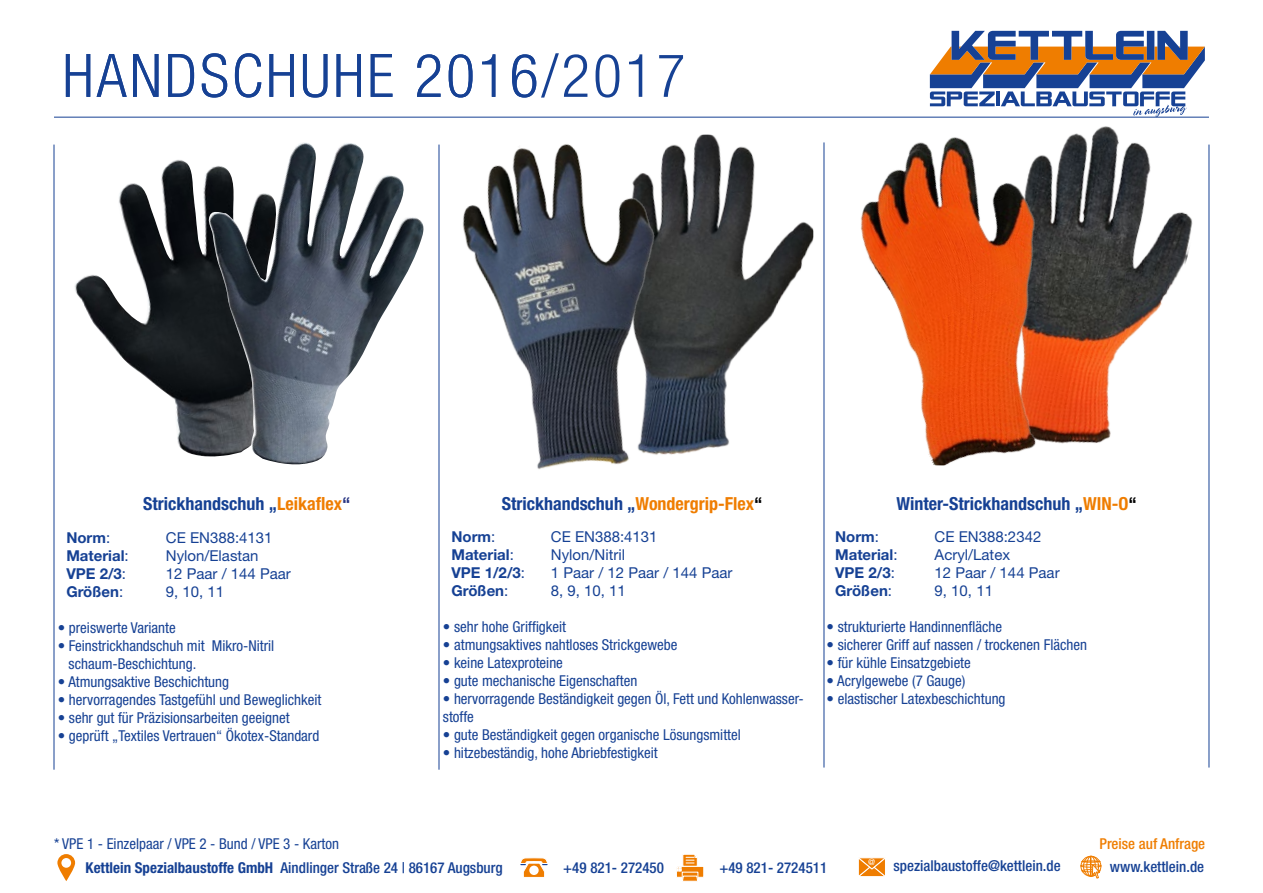
<style>
.page{position:relative;width:1263px;height:893px;background:#fff}
.page>*{position:absolute;margin:0;border:0;box-sizing:border-box;transform-origin:0 0}
.t1{font:300 condensed 60px "Helvetica Neue LT Std";letter-spacing:.05em;color:#164194}
.t2{font:700 condensed 18px "Helvetica Neue LT Std";color:#164194}
.t3{font:condensed 15px/18px "Helvetica Neue LT Std";color:#164194}
.t4{font:15px "Helvetica Neue LT Std";color:#164194}
.t5{font:500 condensed 15px "Helvetica Neue LT Std";color:#164194}
.t6{font:700 15px "Helvetica Neue LT Std";color:#164194}
.t7{font:500 condensed 15px "Helvetica Neue LT Std";color:#ef7d00}
.t8{font:8.85px "Helvetica Neue LT Std";color:#fff}
.s1{color:#ef7d00}
.s2{color:#283583}
.s3{color:#000}
.s4{font-weight:400}
.s5{font-weight:700}
</style>
<div class="page">
<svg style="left:930px;top:31px;width:275px;height:86px"></svg>
<div style="left:676px;top:866px;width:28px;height:11px;background:#ef7d00;border:1px solid #fff"></div>
<svg style="left:677px;top:854px;width:21px;height:28px"></svg>
<svg style="left:520px;top:857px;width:28px;height:20px"></svg>
<div style="left:529px;top:866px;width:10px;height:9px;background:#fff;border-radius:50%"></div>
<svg style="left:57px;top:854px;width:18px;height:27px"></svg>
<div style="left:61px;top:858px;width:10px;height:10px;background:#fff;border-radius:50%"></div>
<div style="left:1081px;top:856px;width:20px;height:20px;border:1px solid #ef7d00;border-radius:50%"></div>
<div style="left:1080px;top:864px;width:21px;height:3px;border:1px solid #ef7d00;border-radius:50%"></div>
<svg style="left:1082px;top:856px;width:18px;height:23px"></svg>
<svg style="left:858px;top:857px;width:27px;height:20px"></svg>
<hr style="left:54px;top:117px;width:1155px;height:1px;background:#164194">
<hr style="left:54px;top:145px;width:1px;height:625px;background:#164194">
<hr style="left:1208px;top:145px;width:1px;height:622px;background:#164194">
<hr style="left:439px;top:145px;width:1px;height:625px;background:#164194">
<hr style="left:824px;top:142px;width:1px;height:625px;background:#164194">
<img style="left:74px;top:160px;width:134px;height:297px">
<img style="left:208px;top:142px;width:216px;height:323px">
<img style="left:1067px;top:126px;width:126px;height:317px">
<img style="left:861px;top:137px;width:206px;height:329px">
<img style="left:676px;top:135px;width:137px;height:319px">
<img style="left:462px;top:144px;width:214px;height:325px">
<h1 class="t1" style="left:63px;top:41px;width:624px">HANDSCHUHE 2016/2017</h1>
<p class="t2" style="left:143px;top:493px;width:209px">Strickhandschuh „<span class="s1">Leikaflex</span><span class="s2">“</span></p>
<p class="t2" style="left:502px;top:493px;width:262px">Strickhandschuh „<span class="s1">Wondergrip-Flex</span><span class="s3">“</span></p>
<p class="t6" style="left:66px;top:528px;width:45px">Norm<span class="s4">:</span></p>
<p class="t4" style="left:166px;top:528px;width:108px">CE EN388:4131</p>
<p class="t6" style="left:66px;top:546px;width:64px">Material<span class="s4">:</span></p>
<p class="t4" style="left:166px;top:546px;width:94px">Nylon/Elastan</p>
<p class="t6" style="left:66px;top:564px;width:61px">VPE 2/3<span class="s4">:</span></p>
<p class="t4" style="left:166px;top:564px;width:127px">12 Paar / 144 Paar</p>
<p class="t6" style="left:66px;top:582px;width:58px">Größen<span class="s4">:</span></p>
<p class="t4" style="left:166px;top:582px;width:60px">9, 10, 11</p>
<p class="t3" style="left:58px;top:618px;width:119px">• preiswerte Variante</p>
<p class="t3" style="left:69px;top:636px;width:207px;text-indent:-11px">• Feinstrickhandschuh mit Mikro-Nitril schaum-Beschichtung.</p>
<p class="t3" style="left:58px;top:672px;width:173px">• Atmungsaktive Beschichtung</p>
<p class="t3" style="left:58px;top:690px;width:265px">• hervorragendes Tastgefühl und Beweglichkeit</p>
<p class="t3" style="left:58px;top:708px;width:233px">• sehr gut für Präzisionsarbeiten geeignet</p>
<p class="t3" style="left:58px;top:726px;width:263px">• geprüft „Textiles Vertrauen“ Ökotex-Standard</p>
<p class="t6" style="left:451px;top:528px;width:45px">Norm<span class="s4">:</span></p>
<p class="t4" style="left:551px;top:528px;width:108px">CE EN388:4131</p>
<p class="t6" style="left:451px;top:546px;width:64px">Material<span class="s4">:</span></p>
<p class="t4" style="left:551px;top:546px;width:76px">Nylon/Nitril</p>
<p class="t6" style="left:451px;top:564px;width:75px">VPE 1/2/3<span class="s4">:</span></p>
<p class="t4" style="left:551px;top:564px;width:183px">1 Paar / 12 Paar / 144 Paar</p>
<p class="t6" style="left:451px;top:582px;width:58px">Größen<span class="s4">:</span></p>
<p class="t4" style="left:551px;top:582px;width:77px">8, 9, 10, 11</p>
<p class="t3" style="left:443px;top:618px;width:125px">• sehr hohe Griffigkeit</p>
<p class="t3" style="left:443px;top:636px;width:236px">• atmungsaktives nahtloses Strickgewebe</p>
<p class="t3" style="left:443px;top:654px;width:122px">• keine Latexproteine</p>
<p class="t3" style="left:443px;top:672px;width:196px">• gute mechanische Eigenschaften</p>
<p class="t3" style="left:443px;top:690px;width:362px">• hervorragende Beständigkeit gegen Öl, Fett und Kohlenwasser&shy;stoffe</p>
<p class="t3" style="left:443px;top:726px;width:299px">• gute Beständigkeit gegen organische Lösungsmittel</p>
<p class="t3" style="left:443px;top:744px;width:216px">• hitzebeständig, hohe Abriebfestigkeit</p>
<p class="t2" style="left:896px;top:493px;width:242px">Winter-Strickhandschuh „<span class="s1">WIN-O</span><span class="s3">“</span></p>
<p class="t6" style="left:835px;top:528px;width:45px">Norm<span class="s4">:</span></p>
<p class="t4" style="left:935px;top:528px;width:108px">CE EN388:2342</p>
<p class="t6" style="left:835px;top:546px;width:64px">Material<span class="s4">:</span></p>
<p class="t4" style="left:935px;top:546px;width:77px">Acryl/Latex</p>
<p class="t6" style="left:835px;top:564px;width:61px">VPE 2/3<span class="s4">:</span></p>
<p class="t4" style="left:935px;top:564px;width:127px">12 Paar / 144 Paar</p>
<p class="t6" style="left:835px;top:582px;width:58px">Größen<span class="s4">:</span></p>
<p class="t4" style="left:935px;top:582px;width:60px">9, 10, 11</p>
<p class="t3" style="left:827px;top:618px;width:177px">• strukturierte Handinnenfläche</p>
<p class="t3" style="left:827px;top:636px;width:262px">• sicherer Griff auf nassen / trockenen Flächen</p>
<p class="t3" style="left:827px;top:654px;width:146px">• für kühle Einsatzgebiete</p>
<p class="t3" style="left:827px;top:672px;width:140px">• Acrylgewebe (7 Gauge)</p>
<p class="t3" style="left:827px;top:690px;width:180px">• elastischer Latexbeschichtung</p>
<p class="t3" style="left:54px;top:835px;width:286px">* VPE 1 - Einzelpaar / VPE 2 - Bund / VPE 3 - Karton</p>
<p class="t7" style="left:1099px;top:835px;width:107px">Preise auf Anfrage</p>
<p class="t8" style="left:868px;top:857px;width:9px">@</p>
<p class="t5" style="left:893px;top:857px;width:169px">spezialbaustoffe@kettlein.de</p>
<p class="t5" style="left:86px;top:859px;width:418px"><span class="s5">Kettlein Spezialbaustoffe GmbH</span> Aindlinger Straße 24 | 86167 Augsburg</p>
<p class="t5" style="left:563px;top:859px;width:102px">+49 821- 272450</p>
<p class="t5" style="left:719px;top:859px;width:109px">+49 821- 2724511</p>
<p class="t5" style="left:1110px;top:857px;width:96px">www.kettlein.de</p>
</div>
